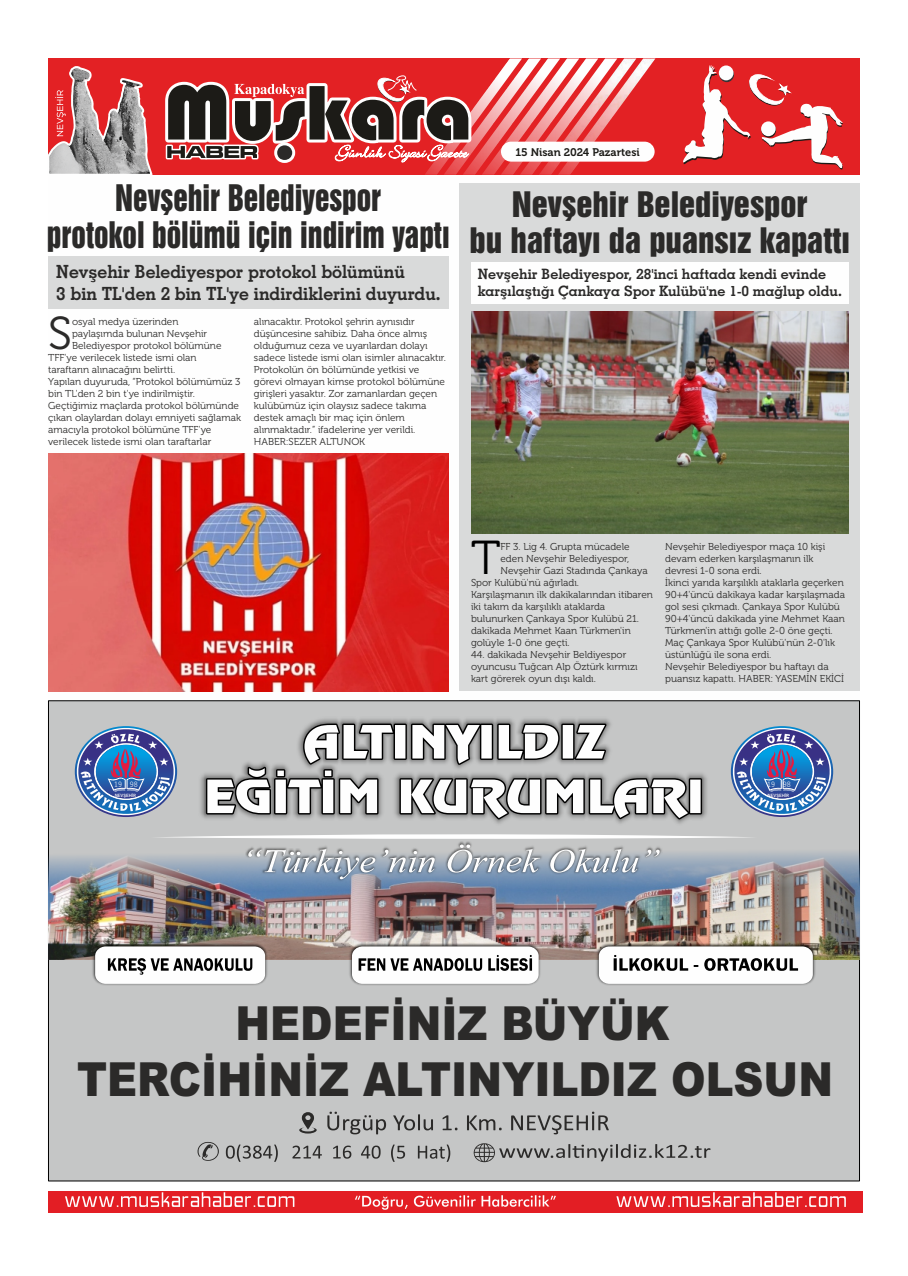
<style>
.page{position:relative;width:908px;height:1276px;background:#fff}
.page>*{position:absolute;margin:0;border:0;box-sizing:border-box;transform-origin:0 0}
.t1{font:47.5px "Museo 300";color:#000}
.t2{font:900 47px/55.6px "Arial";color:#2b2a29;text-align:center;scale:.88 1}
.t3{font:45.9px "Museo 300";color:#2b2a29}
.t4{font:33.4px/37.3px "Swiss 921 BT";color:#2b2a29;text-align:center;scale:.89 1}
.t5{font:32.1px/35.8px "Swiss 921 BT";color:#2b2a29;text-align:center}
.t6{font:18.2px/21.8px "Geometric Slabserif 703 Bold BT";color:#2b2a29}
.t7{font:14.3px/17.2px "Geometric Slabserif 703 Bold BT";color:#2b2a29}
.t8{font:11px "Museo 700";color:#1c1b17}
.t9{font:10px/12px "Museo 300";color:#2b2a29}
.t10{font:7.2px "Yu Gothic";color:#fefefe}
.t11{font:700 4.1px "Yu Gothic";color:#fefefe}
</style>
<div class="page">
<div style="left:48px;top:1191px;width:814px;height:21px;background:#e31e24"></div>
<svg style="left:355px;top:1195px;width:200px;height:14px"></svg>
<svg style="left:65px;top:1192px;width:229px;height:15px"></svg>
<svg style="left:616px;top:1192px;width:229px;height:15px"></svg>
<div style="left:48px;top:58px;width:811px;height:117px;background:#e32124"></div>
<img style="left:425px;top:168px;width:17px;height:7px">
<img style="left:444px;top:168px;width:17px;height:7px">
<img style="left:463px;top:98px;width:18px;height:77px">
<img style="left:481px;top:72px;width:19px;height:103px">
<img style="left:500px;top:58px;width:19px;height:117px">
<img style="left:519px;top:58px;width:19px;height:117px">
<img style="left:538px;top:58px;width:19px;height:117px">
<img style="left:557px;top:58px;width:98px;height:117px">
<svg style="left:683px;top:65px;width:159px;height:105px"></svg>
<svg style="left:165px;top:75px;width:310px;height:93px"></svg>
<svg style="left:48px;top:66px;width:105px;height:109px"></svg>
<div style="left:500px;top:142px;width:154px;height:20px;background:#fefefe;border-radius:10px"></div>
<div style="left:459px;top:183px;width:400px;height:508px;background:#d9dada"></div>
<div style="left:48px;top:700px;width:811px;height:481px;background:#c5c6c6"></div>
<img style="left:48px;top:782px;width:811px;height:177px">
<img style="left:199px;top:716px;width:510px;height:110px">
<svg style="left:204px;top:721px;width:499px;height:101px"></svg>
<svg style="left:207px;top:725px;width:493px;height:93px"></svg>
<img style="left:245px;top:879px;width:417px;height:3px">
<svg style="left:151px;top:833px;width:605px;height:46px"></svg>
<svg style="left:74px;top:726px;width:103px;height:91px"></svg>
<svg style="left:730px;top:726px;width:103px;height:91px"></svg>
<img style="left:89px;top:941px;width:182px;height:48px">
<img style="left:345px;top:941px;width:199px;height:48px">
<img style="left:592px;top:941px;width:226px;height:48px">
<svg style="left:95px;top:946px;width:170px;height:38px"></svg>
<svg style="left:598px;top:946px;width:214px;height:38px"></svg>
<svg style="left:352px;top:946px;width:186px;height:38px"></svg>
<svg style="left:297px;top:1111px;width:311px;height:23px"></svg>
<svg style="left:226px;top:1144px;width:52px;height:18px"></svg>
<svg style="left:292px;top:1145px;width:30px;height:13px"></svg>
<svg style="left:333px;top:1145px;width:18px;height:13px"></svg>
<svg style="left:361px;top:1145px;width:19px;height:13px"></svg>
<svg style="left:391px;top:1144px;width:14px;height:18px"></svg>
<svg style="left:417px;top:1144px;width:33px;height:18px"></svg>
<svg style="left:197px;top:1142px;width:22px;height:18px"></svg>
<svg style="left:473px;top:1143px;width:237px;height:19px"></svg>
<div style="left:48px;top:256px;width:400px;height:53px;background:#d9dada"></div>
<img style="left:48px;top:454px;width:400px;height:237px">
<div style="left:471px;top:262px;width:377px;height:41px;background:#fefefe"></div>
<img style="left:471px;top:312px;width:377px;height:221px">
<h3 class="t4" style="left:47px;top:183px;width:454px">Nevşehir Belediyespor<br>protokol bölümü için indirim yaptı</h3>
<p class="t8" style="left:515px;top:148px;width:126px">15 Nisan 2024 Pazartesi</p>
<h3 class="t5" style="left:469px;top:191px;width:381px">Nevşehir Belediyespor<br>bu haftayı da puansız kapattı</h3>
<h3 class="t6" style="left:56px;top:263px;width:385px">Nevşehir Belediyespor protokol bölümünü<br>3 bin TL'den 2 bin TL'ye indirdiklerini duyurdu.</h3>
<h3 class="t7" style="left:477px;top:267px;width:365px">Nevşehir Belediyespor, 28'inci haftada kendi evinde karşılaştığı Çankaya Spor Kulübü'ne 1-0 mağlup oldu.</h3>
<h3 class="t3" style="left:48px;top:315px;width:25px">S</h3>
<p class="t9" style="left:72px;top:317px;width:108px">osyal medya üzerinden</p>
<p class="t9" style="left:72px;top:329px;width:137px">paylaşımda bulunan Nevşehir</p>
<p class="t9" style="left:72px;top:341px;width:151px">Belediyespor protokol bölümüne</p>
<p class="t9" style="left:48px;top:353px;width:150px">TFF'ye verilecek listede ismi olan</p>
<p class="t9" style="left:48px;top:365px;width:128px">taraftarın alınacağını belirtti.</p>
<p class="t9" style="left:48px;top:377px;width:194px">Yapılan duyuruda, “Protokol bölümümüz 3</p>
<p class="t9" style="left:48px;top:389px;width:148px">bin TL'den 2 bin t'ye indirilmiştir.</p>
<p class="t9" style="left:48px;top:401px;width:192px">Geçtiğimiz maçlarda protokol bölümünde</p>
<p class="t9" style="left:48px;top:413px;width:194px">çıkan olaylardan dolayı emniyeti sağlamak</p>
<p class="t9" style="left:48px;top:425px;width:165px">amacıyla protokol bölümüne TFF'ye</p>
<p class="t9" style="left:48px;top:437px;width:164px">verilecek listede ismi olan taraftarlar</p>
<p class="t9" style="left:254px;top:317px;width:193px">alınacaktır. Protokol şehrin aynısıdır düşüncesine sahibiz. Daha önce almış olduğumuz ceza ve uyarılardan dolayı sadece listede ismi olan isimler alınacaktır.<br>Protokolün ön bölümünde yetkisi ve görevi olmayan kimse protokol bölümüne girişleri yasaktır. Zor zamanlardan geçen kulübümüz için olaysız sadece takıma destek amaçlı bir maç için önlem alınmaktadır.” ifadelerine yer verildi.<br>HABER:SEZER ALTUNOK</p>
<h1 class="t1" style="left:471px;top:539px;width:31px">T</h1>
<p class="t9" style="left:500px;top:542px;width:131px">FF 3. Lig 4. Grupta mücadele</p>
<p class="t9" style="left:500px;top:554px;width:130px">eden Nevşehir Belediyespor,</p>
<p class="t9" style="left:500px;top:566px;width:149px">Nevşehir Gazi Stadında Çankaya</p>
<p class="t9" style="left:471px;top:578px;width:109px">Spor Kulübü'nü ağırladı.</p>
<p class="t9" style="left:471px;top:590px;width:183px">Karşılaşmanın ilk dakikalarından itibaren</p>
<p class="t9" style="left:471px;top:602px;width:136px">iki takım da karşılıklı ataklarda</p>
<p class="t9" style="left:471px;top:614px;width:169px">bulunurken Çankaya Spor Kulübü 21.</p>
<p class="t9" style="left:471px;top:626px;width:161px">dakikada Mehmet Kaan Türkmen'in</p>
<p class="t9" style="left:471px;top:638px;width:100px">golüyle 1-0 öne geçti.</p>
<p class="t9" style="left:471px;top:650px;width:168px">44. dakikada Nevşehir Beldiyespor oyuncusu Tuğcan Alp Öztürk kırmızı kart görerek oyun dışı kaldı.</p>
<p class="t9" style="left:664px;top:542px;width:181px">Nevşehir Belediyespor maça 10 kişi devam ederken karşılaşmanın ilk devresi 1-0 sona erdi.<br>İkinci yarıda karşılıklı ataklarla geçerken 90+4'üncü dakikaya kadar karşılaşmada gol sesi çıkmadı. Çankaya Spor Kulübü 90+4'üncü dakikada yine Mehmet Kaan Türkmen'in attığı golle 2-0 öne geçti.<br>Maç Çankaya Spor Kulübü'nün 2-0'lık üstünlüğü ile sona erdi.<br>Nevşehir Belediyespor bu haftayı da puansız kapattı. HABER: YASEMİN EKİCİ</p>
<p class="t10" style="left:114px;top:780px;width:10px">19</p>
<p class="t11" style="left:115px;top:793px;width:23px">NEVŞEHİR</p>
<p class="t10" style="left:130px;top:780px;width:10px">98</p>
<p class="t10" style="left:766px;top:780px;width:10px">19</p>
<p class="t11" style="left:767px;top:793px;width:23px">NEVŞEHİR</p>
<p class="t10" style="left:782px;top:780px;width:10px">98</p>
<h2 class="t2" style="left:77px;top:1000px;width:860px">HEDEFİNİZ BÜYÜK<br>TERCİHİNİZ ALTINYILDIZ OLSUN</h2>
</div>
